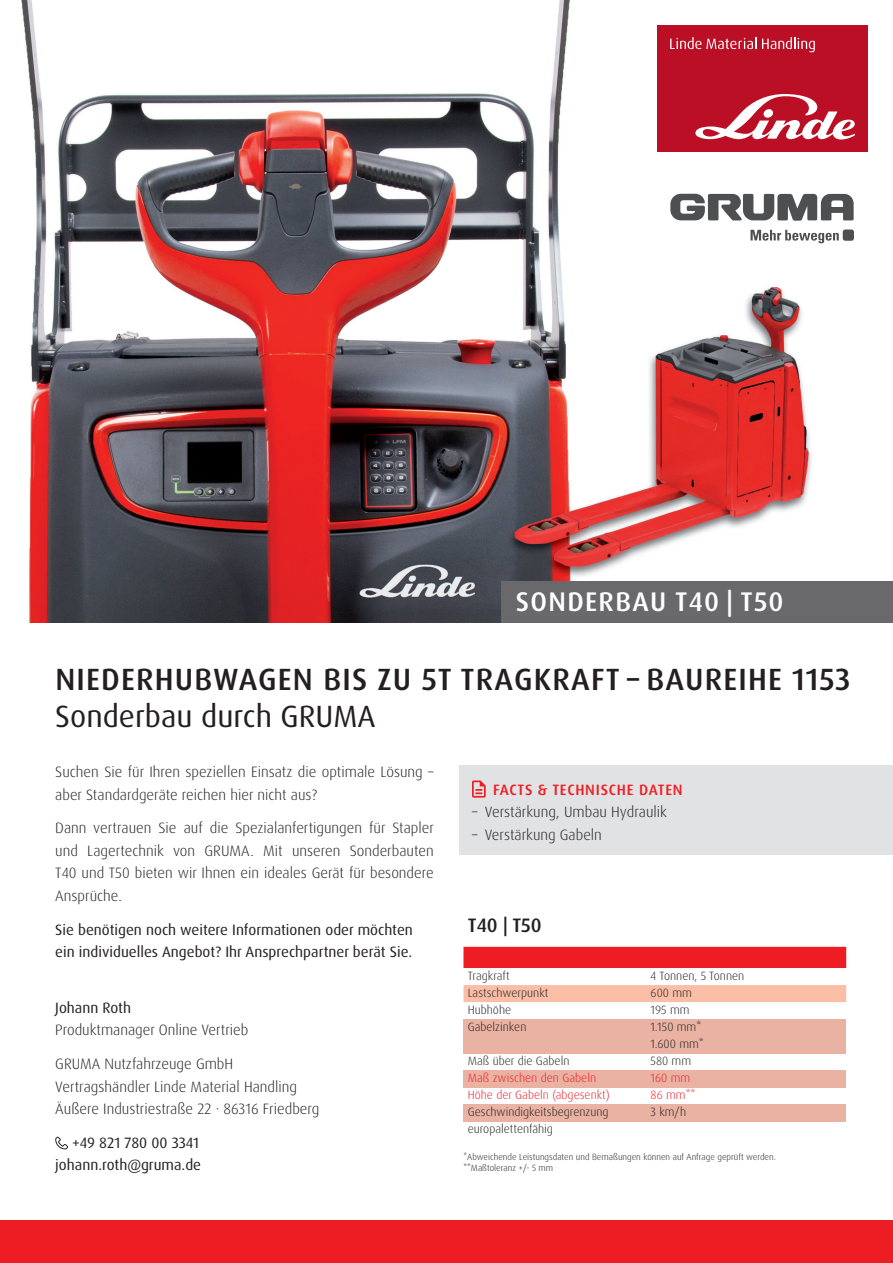
<style>
.page{position:relative;width:893px;height:1263px;background:#fff}
.page>*{position:absolute;margin:0;border:0;box-sizing:border-box;transform-origin:0 0}
.t1{font:500 30.75px "Dax Pro";letter-spacing:.04em;color:#231f20}
.t2{font:30.75px "Dax Pro";color:#231f20}
.t3{font:500 27px "Dax Pro";letter-spacing:.05em;color:#fff}
.t4{font:500 19.5px "Dax Pro";color:#231f20}
.t5{font:300 15px/22.5px "Dax Pro";color:#231f20}
.t6{font:15px "Dax Pro";color:#231f20}
.t7{font:500 15px "Dax Pro";letter-spacing:.05em;color:#ee1d23}
.t8{font:300 12px "Dax Pro";color:#231f20}
.t9{font:300 12px "Dax Pro";color:#ee1d23}
.t10{font:300 9px "Dax Pro";color:#231f20}
</style>
<div class="page">
<img style="left:21px;top:0;width:790px;height:623px">
<div style="left:640px;top:0;width:253px;height:281px;background:#fff"></div>
<svg style="left:670px;top:194px;width:184px;height:27px"></svg>
<div style="left:843px;top:229px;width:11px;height:12px;background:#4e4f50;border-radius:3px"></div>
<svg style="left:750px;top:230px;width:89px;height:13px"></svg>
<div style="left:657px;top:26px;width:210px;height:126px;background:#ba0f25"></div>
<svg style="left:695px;top:94px;width:160px;height:46px"></svg>
<svg style="left:670px;top:37px;width:86px;height:12px"></svg>
<svg style="left:762px;top:37px;width:53px;height:15px"></svg>
<div style="left:459px;top:765px;width:434px;height:90px;background:#e1e2e4"></div>
<svg style="left:472px;top:780px;width:14px;height:18px"></svg>
<div style="left:0;top:1220px;width:893px;height:43px;background:#ee1d23"></div>
<div style="left:502px;top:581px;width:391px;height:42px;background:#69696c"></div>
<div style="left:463px;top:947px;width:383px;height:21px;background:#ee1d23"></div>
<svg style="left:463px;top:1053px;width:383px;height:69px"></svg>
<div style="left:463px;top:985px;width:383px;height:17px;background:#fabda6"></div>
<div style="left:463px;top:1019px;width:183px;height:17px;background:#e9b2a3"></div>
<div style="left:646px;top:1019px;width:200px;height:17px;background:#e9b2a3"></div>
<div style="left:463px;top:1036px;width:183px;height:17px;background:#e9b2a3"></div>
<div style="left:646px;top:1036px;width:200px;height:17px;background:#e9b2a3"></div>
<div style="left:463px;top:1070px;width:183px;height:17px;background:#e9b2a3"></div>
<div style="left:646px;top:1070px;width:200px;height:17px;background:#e9b2a3"></div>
<div style="left:463px;top:1104px;width:183px;height:17px;background:#e9b2a3"></div>
<div style="left:646px;top:1104px;width:200px;height:17px;background:#e9b2a3"></div>
<svg style="left:55px;top:1136px;width:13px;height:13px"></svg>
<p class="t3" style="left:516px;top:584px;width:269px">SONDERBAU T40 | T50</p>
<p class="t1" style="left:55px;top:660px;width:797px">NIEDERHUBWAGEN BIS ZU 5T TRAGKRAFT – BAUREIHE 1153</p>
<p class="t2" style="left:55px;top:697px;width:322px">Sonderbau durch GRUMA</p>
<p class="t5" style="left:55px;top:761px;width:380px">Suchen Sie für Ihren speziellen Einsatz die optimale Lösung – aber Standardgeräte reichen hier nicht aus?</p>
<p class="t5" style="left:55px;top:817px;width:380px;text-align:justify">Dann vertrauen Sie auf die Spezialanfertigungen für Stapler und Lagertechnik von GRUMA. Mit unseren Sonderbauten T40 und T50 bieten wir Ihnen ein ideales Gerät für besondere Ansprüche.</p>
<p class="t6" style="left:55px;top:920px;width:359px">Sie benötigen noch weitere Informationen oder möchten</p>
<p class="t6" style="left:55px;top:942px;width:358px">ein individuelles Angebot? Ihr Ansprechpartner berät Sie.</p>
<p class="t7" style="left:493px;top:780px;width:191px">FACTS &amp; TECHNISCHE DATEN</p>
<p class="t5" style="left:472px;top:801px;width:197px">– Verstärkung, Umbau Hydraulik</p>
<p class="t5" style="left:472px;top:823px;width:131px">– Verstärkung Gabeln</p>
<p class="t4" style="left:468px;top:913px;width:76px">T40 | T50</p>
<p class="t8" style="left:468px;top:968px;width:43px">Tragkraft</p>
<p class="t8" style="left:651px;top:968px;width:95px">4 Tonnen, 5 Tonnen</p>
<p class="t8" style="left:468px;top:985px;width:82px">Lastschwerpunkt</p>
<p class="t8" style="left:651px;top:985px;width:43px">600 mm</p>
<p class="t8" style="left:468px;top:1002px;width:45px">Hubhöhe</p>
<p class="t8" style="left:651px;top:1002px;width:41px">195 mm</p>
<p class="t8" style="left:468px;top:1019px;width:60px">Gabelzinken</p>
<p class="t8" style="left:651px;top:1019px;width:52px">1.150 mm*</p>
<p class="t8" style="left:651px;top:1036px;width:55px">1.600 mm*</p>
<p class="t8" style="left:468px;top:1053px;width:103px">Maß über die Gabeln</p>
<p class="t8" style="left:651px;top:1053px;width:42px">580 mm</p>
<p class="t9" style="left:468px;top:1070px;width:130px">Maß zwischen den Gabeln</p>
<p class="t9" style="left:651px;top:1070px;width:41px">160 mm</p>
<p class="t9" style="left:468px;top:1087px;width:143px">Höhe der Gabeln (abgesenkt)</p>
<p class="t9" style="left:651px;top:1087px;width:46px">86 mm**</p>
<p class="t8" style="left:468px;top:1104px;width:142px">Geschwindigkeitsbegrenzung</p>
<p class="t8" style="left:651px;top:1104px;width:37px">3 km/h</p>
<p class="t8" style="left:468px;top:1121px;width:87px">europalettenfähig</p>
<p class="t6" style="left:55px;top:998px;width:77px">Johann Roth</p>
<p class="t5" style="left:55px;top:1019px;width:195px">Produktmanager Online Vertrieb</p>
<p class="t5" style="left:55px;top:1053px;width:179px">GRUMA Nutzfahrzeuge GmbH</p>
<p class="t5" style="left:55px;top:1075px;width:243px">Vertragshändler Linde Material Handling</p>
<p class="t5" style="left:55px;top:1098px;width:266px">Äußere Industriestraße 22 · 86316 Friedberg</p>
<p class="t6" style="left:72px;top:1133px;width:129px">+49 821 780 00 3341</p>
<p class="t6" style="left:55px;top:1155px;width:147px">johann.roth@gruma.de</p>
<p class="t10" style="left:463px;top:1151px;width:314px">*Abweichende Leistungsdaten und Bemaßungen können auf Anfrage geprüft werden.</p>
<p class="t10" style="left:463px;top:1162px;width:91px">**Maßtoleranz +/- 5 mm</p>
</div>
